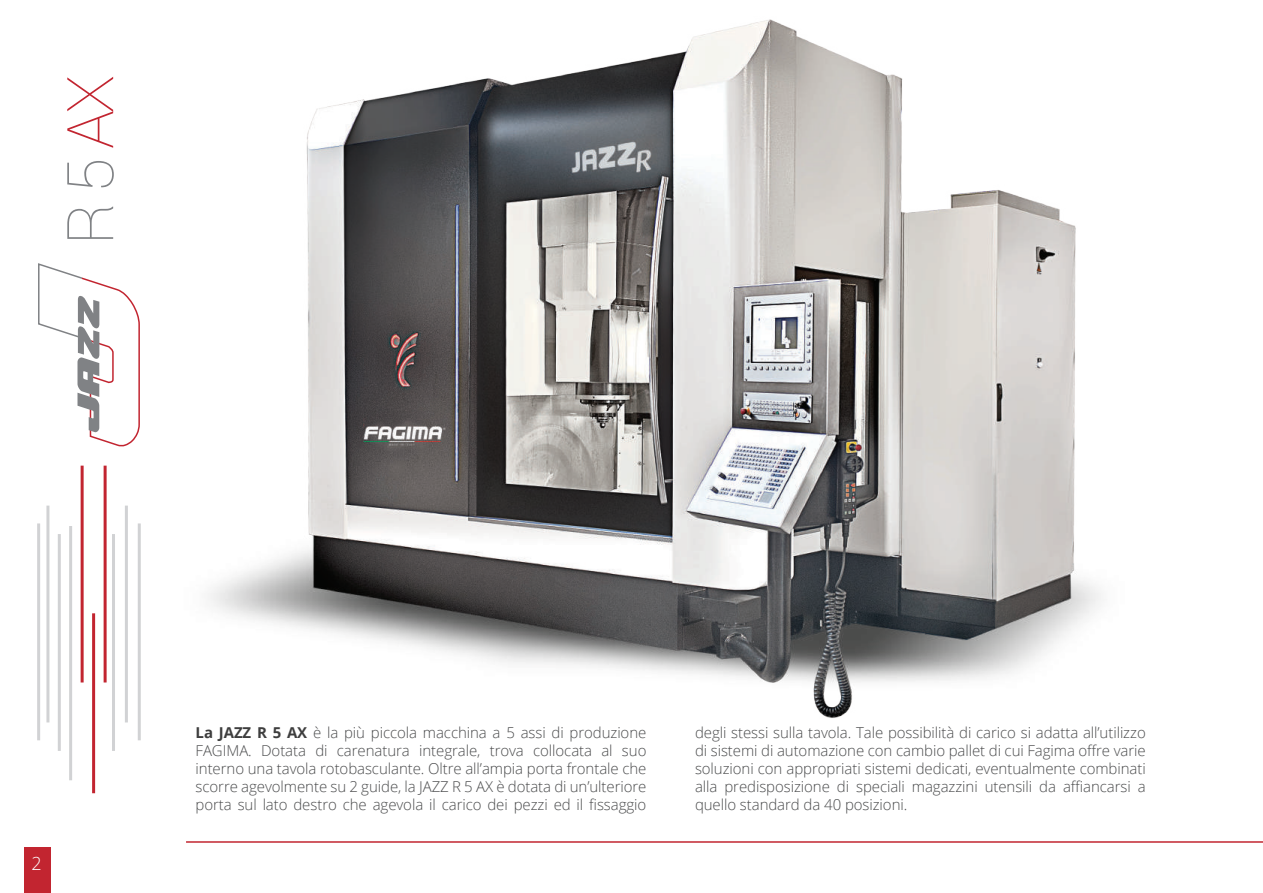
<style>
.page{position:relative;width:1263px;height:893px;background:#fff}
.page>*{position:absolute;margin:0;border:0;box-sizing:border-box;transform-origin:0 0}
.t1{font:100 64.5px "Roboto";color:#808285}
.t2{font:300 18px "Open Sans";color:#fff}
.t3{font:300 15px/18px "Open Sans";letter-spacing:-.005em;color:#4b4c4d;text-align:justify}
.s1{color:#c22530}
.s2{font-weight:700;color:#3e3e3e}
</style>
<div class="page">
<div style="left:24px;top:847px;width:27px;height:46px;background:#c22530"></div>
<img style="left:137px;top:19px;width:964px;height:709px">
<svg style="left:38px;top:262px;width:103px;height:186px"></svg>
<hr style="left:138px;top:523px;width:3px;height:217px;background:#d1d2d4">
<hr style="left:92px;top:613px;width:3px;height:180px;background:#c22530">
<hr style="left:37px;top:523px;width:3px;height:217px;background:#d1d2d4">
<hr style="left:46px;top:506px;width:3px;height:216px;background:#d1d2d4">
<hr style="left:58px;top:534px;width:3px;height:217px;background:#d1d2d4">
<hr style="left:112px;top:534px;width:3px;height:217px;background:#d1d2d4">
<hr style="left:81px;top:466px;width:3px;height:216px;background:#c22530">
<hr style="left:104px;top:466px;width:3px;height:216px;background:#c22530">
<hr style="left:69px;top:526px;width:3px;height:254px;background:#d1d2d4">
<hr style="left:125px;top:506px;width:3px;height:216px;background:#d1d2d4">
<hr style="left:186px;top:841px;width:1077px;height:2px;background:#c22530">
<h1 class="t1" style="left:46px;top:245px;width:171px;rotate:-90deg">R 5 <span class="s1">AX</span></h1>
<p class="t2" style="left:31px;top:851px;width:12px">2</p>
<p class="t3" style="left:196px;top:723px;width:452px"><span class="s2">La JAZZ R 5 AX</span> è la più piccola macchina a 5 assi di produzione FAGIMA. Dotata di carenatura integrale, trova collocata al suo interno una tavola rotobasculante. Oltre all’ampia porta frontale che scorre agevolmente su 2 guide, la JAZZ R 5 AX è dotata di un’ulteriore porta sul lato destro che agevola il carico dei pezzi ed il fissaggio</p>
<p class="t3" style="left:695px;top:723px;width:452px">degli stessi sulla tavola. Tale possibilità di carico si adatta all’utilizzo di sistemi di automazione con cambio pallet di cui Fagima offre varie soluzioni con appropriati sistemi dedicati, eventualmente combinati alla predisposizione di speciali magazzini utensili da affiancarsi a quello standard da 40 posizioni.</p>
</div>
